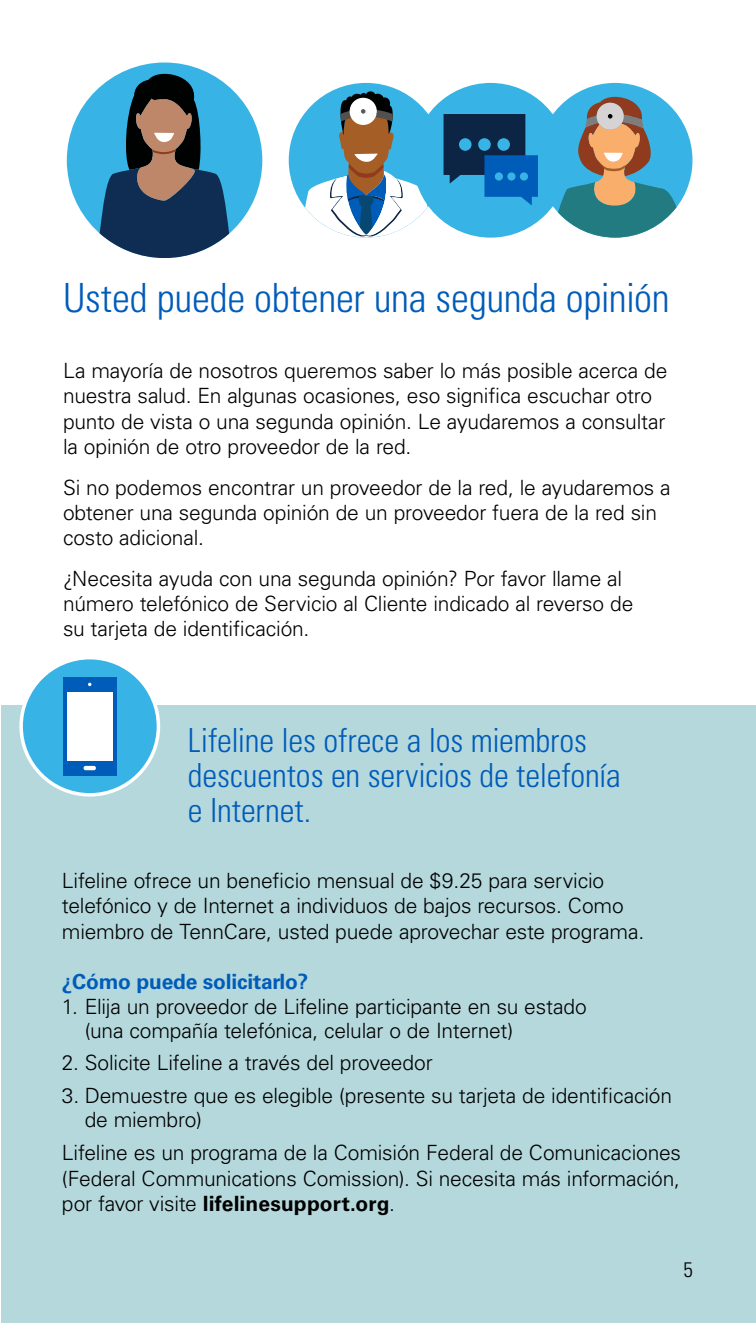
<style>
.page{position:relative;width:756px;height:1323px;background:#fff}
.page>*{position:absolute;margin:0;border:0;box-sizing:border-box;transform-origin:0 0}
.t1{font:300 condensed 40.25px "Univers LT Std";letter-spacing:-.005em;color:#005cb9}
.t2{font:300 condensed 33.25px/35px "Univers LT Std";letter-spacing:-.005em;color:#005cb9}
.t3{font:300 21px/25.2px "Univers LT Std";letter-spacing:-.01em;color:#000}
.t4{font:700 21px "Univers LT Std";letter-spacing:-.01em;color:#005cb9}
.t5{font:300 condensed 21px "Univers LT Std";color:#000}
.s1{font-weight:700}
</style>
<div class="page">
<div style="left:1px;top:706px;width:755px;height:617px;background:#b5d8dc"></div>
<div style="left:67px;top:63px;width:195px;height:195px;background:#37b4e5;border-radius:50%"></div>
<svg style="left:100px;top:67px;width:129px;height:191px"></svg>
<div style="left:538px;top:83px;width:155px;height:155px;background:#37b4e5;border-radius:50%"></div>
<svg style="left:558px;top:97px;width:119px;height:141px"></svg>
<div style="left:289px;top:83px;width:154px;height:155px;background:#37b4e5;border-radius:50%"></div>
<svg style="left:305px;top:90px;width:123px;height:148px"></svg>
<div style="left:413px;top:83px;width:155px;height:155px;background:#37b4e5;border-radius:50%"></div>
<svg style="left:444px;top:114px;width:94px;height:92px"></svg>
<div style="left:520px;top:172px;width:8px;height:9px;background:#37b4e5;border-radius:50%"></div>
<div style="left:507px;top:172px;width:9px;height:9px;background:#37b4e5;border-radius:50%"></div>
<div style="left:495px;top:172px;width:8px;height:9px;background:#37b4e5;border-radius:50%"></div>
<div style="left:459px;top:138px;width:13px;height:13px;background:#37b4e5;border-radius:50%"></div>
<div style="left:478px;top:138px;width:13px;height:13px;background:#37b4e5;border-radius:50%"></div>
<div style="left:497px;top:138px;width:13px;height:13px;background:#37b4e5;border-radius:50%"></div>
<div style="left:21px;top:658px;width:137px;height:137px;background:#37b4e5;border-radius:50%"></div>
<div style="left:19px;top:656px;width:141px;height:141px;border:4px solid #fff;border-radius:50%"></div>
<div style="left:63px;top:677px;width:54px;height:99px;background:#005cb9"></div>
<div style="left:67px;top:692px;width:46px;height:69px;background:#fff"></div>
<hr style="left:84px;top:766px;width:12px;height:4px;background:#fff;border-radius:2px">
<h2 class="t1" style="left:63px;top:274px;width:608px">Usted puede obtener una segunda opinión</h2>
<p class="t3" style="left:63px;top:358px;width:606px">La mayoría de nosotros queremos saber lo más posible acerca de nuestra salud. En algunas ocasiones, eso significa escuchar otro punto de vista o una segunda opinión. Le ayudaremos a consultar la opinión de otro proveedor de la red.</p>
<p class="t3" style="left:63px;top:475px;width:609px">Si no podemos encontrar un proveedor de la red, le ayudaremos a obtener una segunda opinión de un proveedor fuera de la red sin costo adicional.</p>
<p class="t3" style="left:63px;top:566px;width:572px">¿Necesita ayuda con una segunda opinión? Por favor llame al número telefónico de Servicio al Cliente indicado al reverso de su tarjeta de identificación.</p>
<h2 class="t2" style="left:188px;top:723px;width:434px">Lifeline les ofrece a los miembros descuentos en servicios de telefonía e Internet.</h2>
<p class="t3" style="left:62px;top:868px;width:584px">Lifeline ofrece un beneficio mensual de $9.25 para servicio telefónico y de Internet a individuos de bajos recursos. Como miembro de TennCare, usted puede aprovechar este programa.</p>
<h3 class="t4" style="left:62px;top:969px;width:248px">¿Cómo puede solicitarlo?</h3>
<p class="t3" style="left:85px;top:994px;width:504px;line-height:24.5px;text-indent:-23px">1. Elija un proveedor de Lifeline participante en su estado (una compañía telefónica, celular o de Internet)</p>
<p class="t3" style="left:62px;top:1050px;width:372px">2. Solicite Lifeline a través del proveedor</p>
<p class="t3" style="left:85px;top:1083px;width:589px;line-height:24.5px;text-indent:-23px">3. Demuestre que es elegible (presente su tarjeta de identificación de miembro)</p>
<p class="t3" style="left:62px;top:1140px;width:621px;text-align:justify">Lifeline es un programa de la Comisión Federal de Comunicaciones (Federal Communications Comission). Si necesita más información, por favor visite <span class="s1">lifelinesupport.org</span>.</p>
<p class="t5" style="left:683px;top:1257px;width:11px">5</p>
</div>
